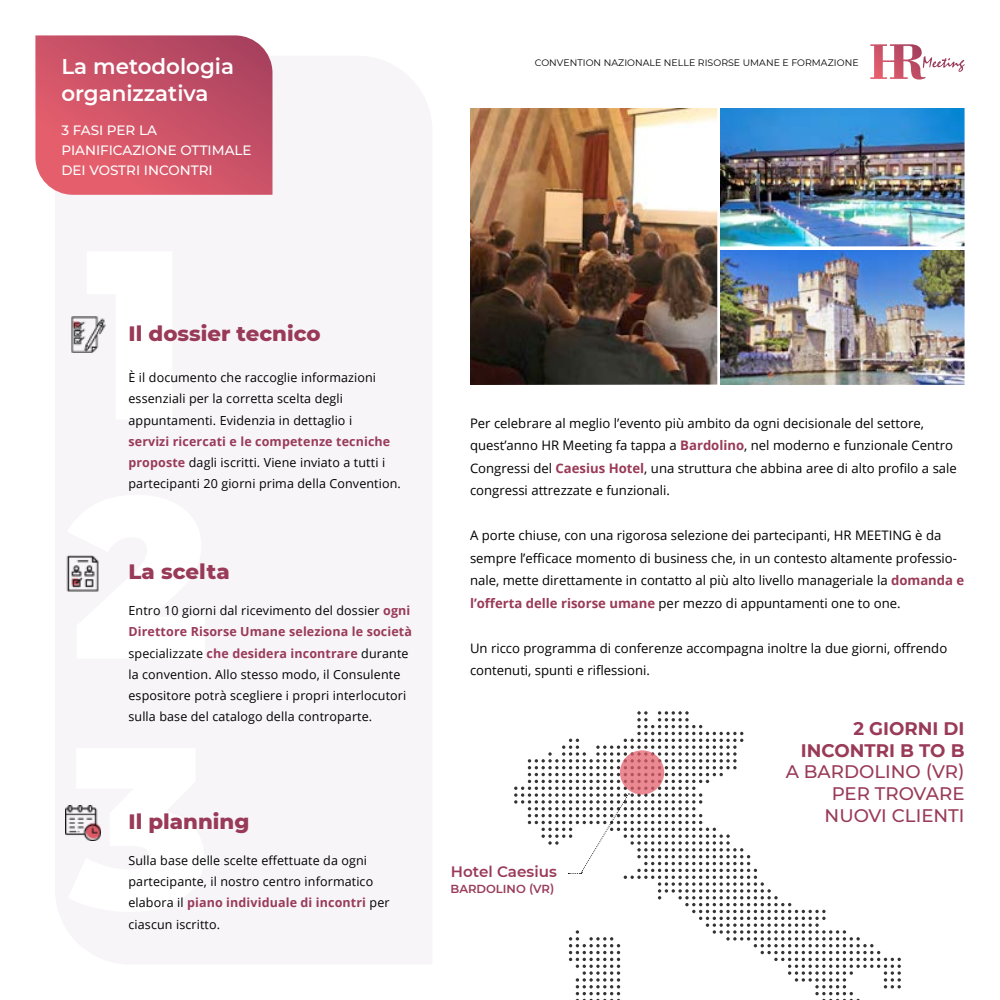
<style>
.page{position:relative;width:1000px;height:1000px;background:#fff}
.page>*{position:absolute;margin:0;border:0;box-sizing:border-box;transform-origin:0 0}
.t1{font:600 21.38px/27px "Montserrat";color:#fff}
.t2{font:800 21.25px "Montserrat";color:#993a58}
.t3{font:500 18.12px/21.8px "Montserrat";color:#993a58;text-align:right}
.t4{font:700 18.12px/21.8px "Montserrat";color:#993a58;text-align:right}
.t5{font:600 15.12px "Montserrat";color:#993a58}
.t6{font:500 13.5px/20.2px "Montserrat";color:#fff}
.t7{font:13.12px/22.5px "Open Sans";color:#000}
.t8{font:12.5px/21.2px "Open Sans";letter-spacing:.01em;color:#000}
.t9{font:600 11.62px "Montserrat";color:#993a58}
.t10{font:9.38px "Montserrat";letter-spacing:.005em;color:#000}
.s1{font-weight:700;color:#993a58}
</style>
<div class="page">
<img style="left:470px;top:108px;width:247px;height:277px">
<img style="left:720px;top:250px;width:245px;height:135px">
<img style="left:720px;top:108px;width:245px;height:139px">
<img style="left:66px;top:555px;width:33px;height:36px">
<img style="left:71px;top:317px;width:35px;height:36px">
<img style="left:65px;top:805px;width:36px;height:36px">
<svg style="left:870px;top:44px;width:95px;height:36px"></svg>
<svg style="left:35px;top:35px;width:237px;height:160px;background:#cd566b"></svg>
<svg style="left:514px;top:711px;width:387px;height:289px"></svg>
<h1 class="t1" style="left:61px;top:52px;width:174px">La metodologia organizzativa</h1>
<p class="t6" style="left:61px;top:119px;width:192px">3 FASI PER LA<br>PIANIFICAZIONE OTTIMALE<br>DEI VOSTRI INCONTRI</p>
<p class="t10" style="left:535px;top:56px;width:325px">CONVENTION NAZIONALE NELLE RISORSE UMANE E FORMAZIONE</p>
<h2 class="t2" style="left:128px;top:318px;width:194px">Il dossier tecnico</h2>
<p class="t8" style="left:128px;top:367px;width:249px">È il documento che raccoglie informazioni essenziali per la corretta scelta degli appuntamenti. Evidenzia in dettaglio i</p>
<p class="t8" style="left:128px;top:430px;width:274px"><span class="s1">servizi ricercati e le competenze tecniche proposte</span> dagli iscritti. Viene inviato a tutti i partecipanti 20 giorni prima della Convention.</p>
<h2 class="t2" style="left:128px;top:556px;width:103px">La scelta</h2>
<p class="t8" style="left:128px;top:600px;width:285px">Entro 10 giorni dal ricevimento del dossier <span class="s1">ogni Direttore Risorse Umane seleziona le società </span>specializzate <span class="s1">che desidera incontrare</span> durante la convention. Allo stesso modo, il Consulente espositore potrà scegliere i propri interlocutori sulla base del catalogo della controparte.</p>
<h2 class="t2" style="left:128px;top:806px;width:122px">Il planning</h2>
<p class="t8" style="left:128px;top:849px;width:263px">Sulla base delle scelte effettuate da ogni partecipante, il nostro centro informatico elabora il <span class="s1">piano individuale di incontri</span> per ciascun iscritto.</p>
<p class="t7" style="left:470px;top:411px;width:488px">Per celebrare al meglio l’evento più ambito da ogni decisionale del settore, quest’anno HR Meeting fa tappa a <span class="s1">Bardolino</span>, nel moderno e funzionale Centro Congressi del <span class="s1">Caesius Hotel</span>, una struttura che abbina aree di alto profilo a sale congressi attrezzate e funzionali.</p>
<p class="t7" style="left:470px;top:524px;width:496px">A porte chiuse, con una rigorosa selezione dei partecipanti, HR MEETING è da sempre l’efficace momento di business che, in un contesto altamente professio&shy;nale, mette direttamente in contatto al più alto livello manageriale la <span class="s1">domanda e l’offerta delle risorse umane</span> per mezzo di appuntamenti one to one.</p>
<p class="t7" style="left:470px;top:636px;width:479px">Un ricco programma di conferenze accompagna inoltre la due giorni, offrendo contenuti, spunti e riflessioni.</p>
<p class="t5" style="left:451px;top:861px;width:107px">Hotel Caesius</p>
<p class="t9" style="left:451px;top:880px;width:105px">BARDOLINO (VR)</p>
<h3 class="t4" style="left:801px;top:717px;width:165px">2 GIORNI DI<br>INCONTRI B TO B</h3>
<h3 class="t3" style="left:786px;top:760px;width:180px">A BARDOLINO (VR)<br>PER TROVARE<br>NUOVI CLIENTI</h3>
</div>
